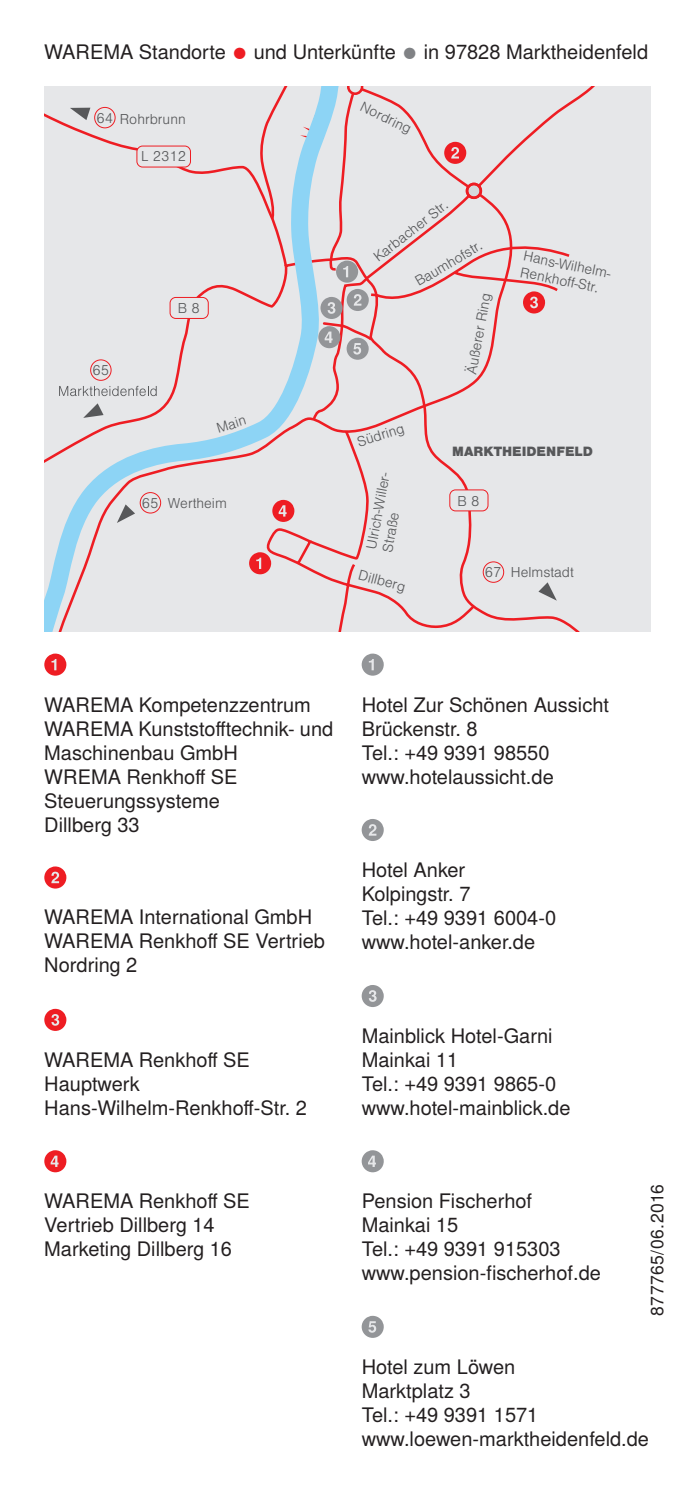
<style>
.page{position:relative;width:695px;height:1489px;background:#fff}
.page>*{position:absolute;margin:0;border:0;box-sizing:border-box;transform-origin:0 0}
.t1{font:20px/24px "Nimbus San LOT";color:#231f20}
.t2{font:17.5px "Nimbus San LOT";letter-spacing:.03em;color:#231f20}
.t3{font:300 13.75px/16.2px "Nimbus San LOT";color:#57585a}
.t4{font:900 12.75px "Nimbus San LOT";color:#57585a}
.s1{color:#ee1d23}
.s2{color:#808285}
</style>
<div class="page">
<div style="left:44px;top:87px;width:606px;height:545px;background:#e6e7e9"></div>
<svg style="left:370px;top:87px;width:224px;height:156px"></svg>
<svg style="left:398px;top:243px;width:163px;height:9px"></svg>
<svg style="left:360px;top:252px;width:220px;height:380px"></svg>
<svg style="left:44px;top:283px;width:316px;height:349px"></svg>
<svg style="left:83px;top:403px;width:20px;height:15px"></svg>
<svg style="left:59px;top:386px;width:98px;height:10px"></svg>
<div style="left:91px;top:360px;width:20px;height:20px;background:#e6e7e9;border-radius:50%"></div>
<div style="left:90px;top:359px;width:21px;height:22px;border:1px solid #ee1d23;border-radius:50%"></div>
<svg style="left:117px;top:504px;width:18px;height:19px"></svg>
<div style="left:140px;top:492px;width:21px;height:21px;background:#e6e7e9;border-radius:50%"></div>
<div style="left:140px;top:492px;width:21px;height:21px;border:1px solid #ee1d23;border-radius:50%"></div>
<svg style="left:538px;top:582px;width:18px;height:18px"></svg>
<div style="left:483px;top:562px;width:20px;height:20px;background:#e6e7e9;border-radius:50%"></div>
<div style="left:482px;top:561px;width:22px;height:21px;border:1px solid #ee1d23;border-radius:50%"></div>
<div style="left:449px;top:490px;width:39px;height:21px;background:#e6e7e9;border-radius:6px"></div>
<div style="left:449px;top:489px;width:39px;height:22px;border:1px solid #ee1d23;border-radius:6px"></div>
<div style="left:170px;top:297px;width:38px;height:21px;background:#e6e7e9;border-radius:6px"></div>
<div style="left:170px;top:297px;width:39px;height:22px;border:1px solid #ee1d23;border-radius:6px"></div>
<svg style="left:307px;top:429px;width:61px;height:130px"></svg>
<svg style="left:44px;top:653px;width:22px;height:22px"></svg>
<svg style="left:361px;top:653px;width:22px;height:22px"></svg>
<svg style="left:249px;top:552px;width:22px;height:22px"></svg>
<svg style="left:44px;top:87px;width:326px;height:196px"></svg>
<svg style="left:44px;top:866px;width:22px;height:22px"></svg>
<svg style="left:361px;top:819px;width:22px;height:22px"></svg>
<svg style="left:444px;top:142px;width:22px;height:22px"></svg>
<svg style="left:44px;top:1008px;width:22px;height:22px"></svg>
<svg style="left:361px;top:985px;width:22px;height:22px"></svg>
<svg style="left:523px;top:291px;width:22px;height:22px"></svg>
<svg style="left:44px;top:1150px;width:22px;height:22px"></svg>
<svg style="left:361px;top:1150px;width:22px;height:22px"></svg>
<svg style="left:361px;top:1315px;width:22px;height:22px"></svg>
<svg style="left:272px;top:500px;width:22px;height:22px"></svg>
<svg style="left:318px;top:289px;width:51px;height:71px"></svg>
<p class="t1" style="left:44px;top:40px;width:605px">WAREMA Standorte <span class="s1">●</span> und Unterkünfte <span class="s2">●</span> in 97828 Marktheidenfeld</p>
<p class="t3" style="left:96px;top:110px;width:18px">64</p>
<p class="t3" style="left:120px;top:111px;width:68px">Rohrbrunn</p>
<p class="t3" style="left:141px;top:148px;width:47px">L 2312</p>
<p class="t3" style="left:92px;top:362px;width:18px">65</p>
<p class="t3" style="left:178px;top:300px;width:24px">B 8</p>
<p class="t3" style="left:215px;top:420px;width:32px;rotate:-17deg">Main</p>
<p class="t3" style="left:142px;top:495px;width:18px">65</p>
<p class="t3" style="left:168px;top:495px;width:61px">Wertheim</p>
<p class="t3" style="left:365px;top:98px;width:56px;rotate:26deg">Nordring</p>
<p class="t3" style="left:370px;top:252px;width:91px;rotate:-38deg">Karbacher Str.</p>
<p class="t3" style="left:412px;top:275px;width:77px;rotate:-30deg">Baumhofstr.</p>
<p class="t3" style="left:463px;top:373px;width:84px;rotate:-80deg">Äußerer Ring</p>
<p class="t3" style="left:525px;top:247px;width:93px;rotate:12deg">Hans-Wilhelm-<br>Renkhoff-Str.</p>
<p class="t3" style="left:355px;top:434px;width:50px;rotate:-17deg">Südring</p>
<p class="t3" style="left:363px;top:547px;width:82px;rotate:-80deg">Ulrich-Willer-<br>Straße</p>
<p class="t3" style="left:361px;top:566px;width:50px;rotate:15deg">Dillberg</p>
<p class="t4" style="left:452px;top:443px;width:142px">MARKTHEIDENFELD</p>
<p class="t3" style="left:457px;top:493px;width:24px">B 8</p>
<p class="t3" style="left:485px;top:564px;width:90px">67 Helmstadt</p>
<p class="t1" style="left:44px;top:693px;width:290px">WAREMA Kompetenzzentrum<br>WAREMA Kunststofftechnik- und<br>Maschinenbau GmbH<br>WREMA Renkhoff SE<br>Steuerungssysteme<br>Dillberg 33</p>
<p class="t1" style="left:44px;top:905px;width:282px">WAREMA International GmbH<br>WAREMA Renkhoff SE Vertrieb<br>Nordring 2</p>
<p class="t1" style="left:44px;top:1047px;width:264px">WAREMA Renkhoff SE<br>Hauptwerk<br>Hans-Wilhelm-Renkhoff-Str. 2</p>
<p class="t1" style="left:44px;top:1189px;width:207px">WAREMA Renkhoff SE<br>Vertrieb Dillberg 14<br>Marketing Dillberg 16</p>
<p class="t1" style="left:361px;top:693px;width:249px">Hotel Zur Schönen Aussicht<br>Brückenstr. 8<br>Tel.: +49 9391 98550 www.hotelaussicht.de</p>
<p class="t1" style="left:361px;top:858px;width:196px">Hotel Anker<br>Kolpingstr. 7<br>Tel.: +49 9391 6004-0 www.hotel-anker.de</p>
<p class="t1" style="left:361px;top:1023px;width:210px">Mainblick Hotel-Garni<br>Mainkai 11<br>Tel.: +49 9391 9865-0 www.hotel-mainblick.de</p>
<p class="t1" style="left:361px;top:1189px;width:241px">Pension Fischerhof<br>Mainkai 15<br>Tel.: +49 9391 915303 www.pension-fischerhof.de</p>
<p class="t2" style="left:646px;top:1315px;width:133px;rotate:-90deg">877765/06.2016</p>
<p class="t1" style="left:361px;top:1354px;width:289px">Hotel zum Löwen<br>Marktplatz 3<br>Tel.: +49 9391 1571 www.loewen-marktheidenfeld.de</p>
</div>
